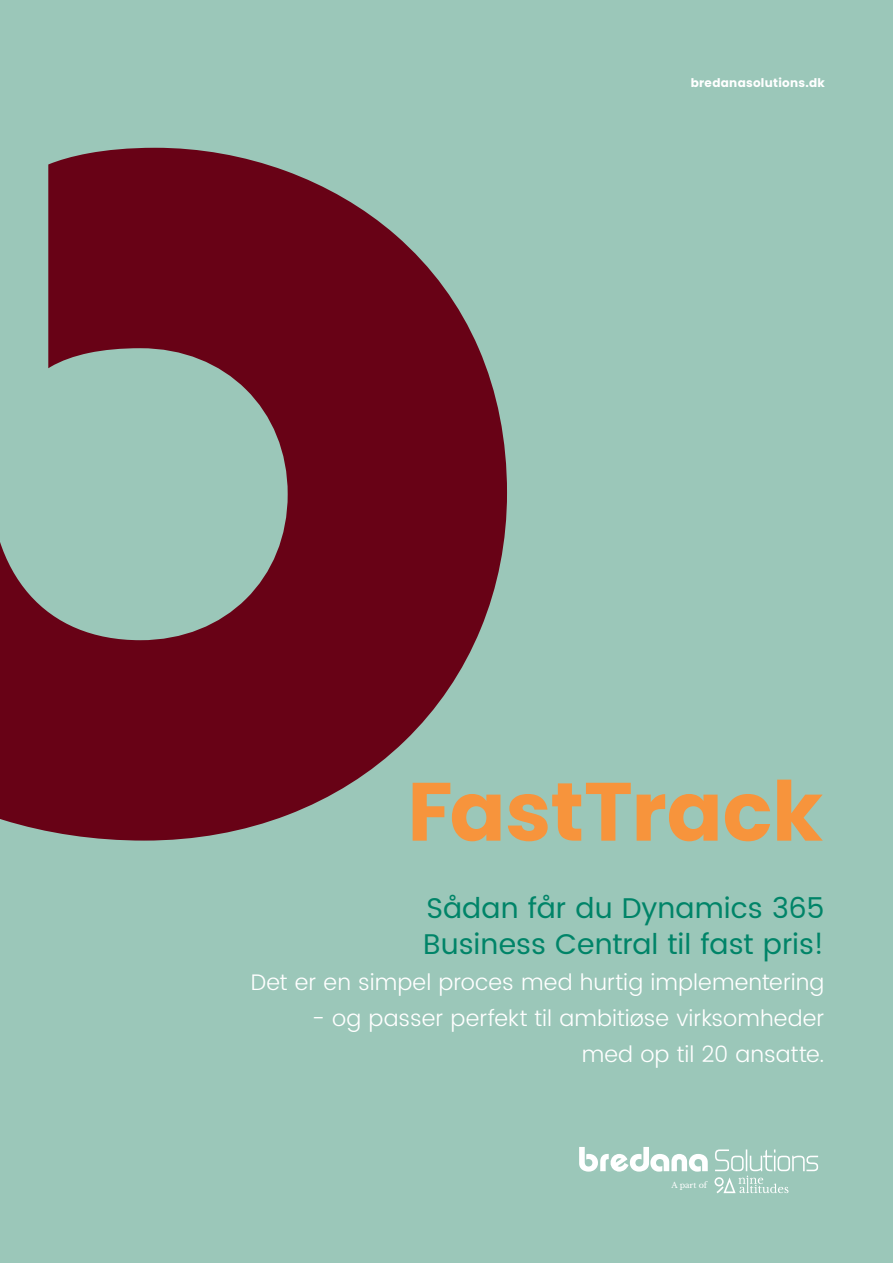
<style>
.page{position:relative;width:893px;height:1263px;background:#9bc7b9}
.page>*{position:absolute;margin:0;border:0;box-sizing:border-box;transform-origin:0 0}
.Overskrift_-_H3_-_Rø{font:700 82.5px "Poppins";letter-spacing:-.005em;color:#f7943c}
.Overskrift_-_H3_-_Rø-2{font:28.5px "Poppins";color:#008468}
.Overskrift_-_H3_-_Rø-3{font:300 22.5px "Poppins";letter-spacing:.005em;color:#fff}
.Overskrift_-_H3_-_Rø-4{font:700 12px "Poppins";letter-spacing:.025em;color:#fff}
.t1{font:7.95px "Libre Baskerville";color:#fff}
</style>
<div class="page">
<svg style="left:579px;top:1147px;width:129px;height:24px"></svg>
<svg style="left:714px;top:1149px;width:104px;height:44px"></svg>
<svg style="left:0;top:147px;width:507px;height:693px;fill:#680216"></svg>
<p class="Overskrift_-_H3_-_Rø-4" style="left:691px;top:76px;width:136px">bredanasolutions.dk</p>
<p class="Overskrift_-_H3_-_Rø" style="left:407px;top:764px;width:417px">FastTrack</p>
<p class="Overskrift_-_H3_-_Rø-2" style="left:426px;top:887px;width:400px">Sådan får du Dynamics 365</p>
<p class="Overskrift_-_H3_-_Rø-2" style="left:423px;top:923px;width:403px">Business Central til fast pris!</p>
<p class="Overskrift_-_H3_-_Rø-3" style="left:251px;top:966px;width:575px">Det er en simpel proces med hurtig implementering</p>
<p class="Overskrift_-_H3_-_Rø-3" style="left:312px;top:1002px;width:514px">- og passer perfekt til ambitiøse virksomheder</p>
<p class="Overskrift_-_H3_-_Rø-3" style="left:582px;top:1038px;width:244px">med op til 20 ansatte.</p>
<p class="t1" style="left:671px;top:1180px;width:37px">A part of</p>
</div>
